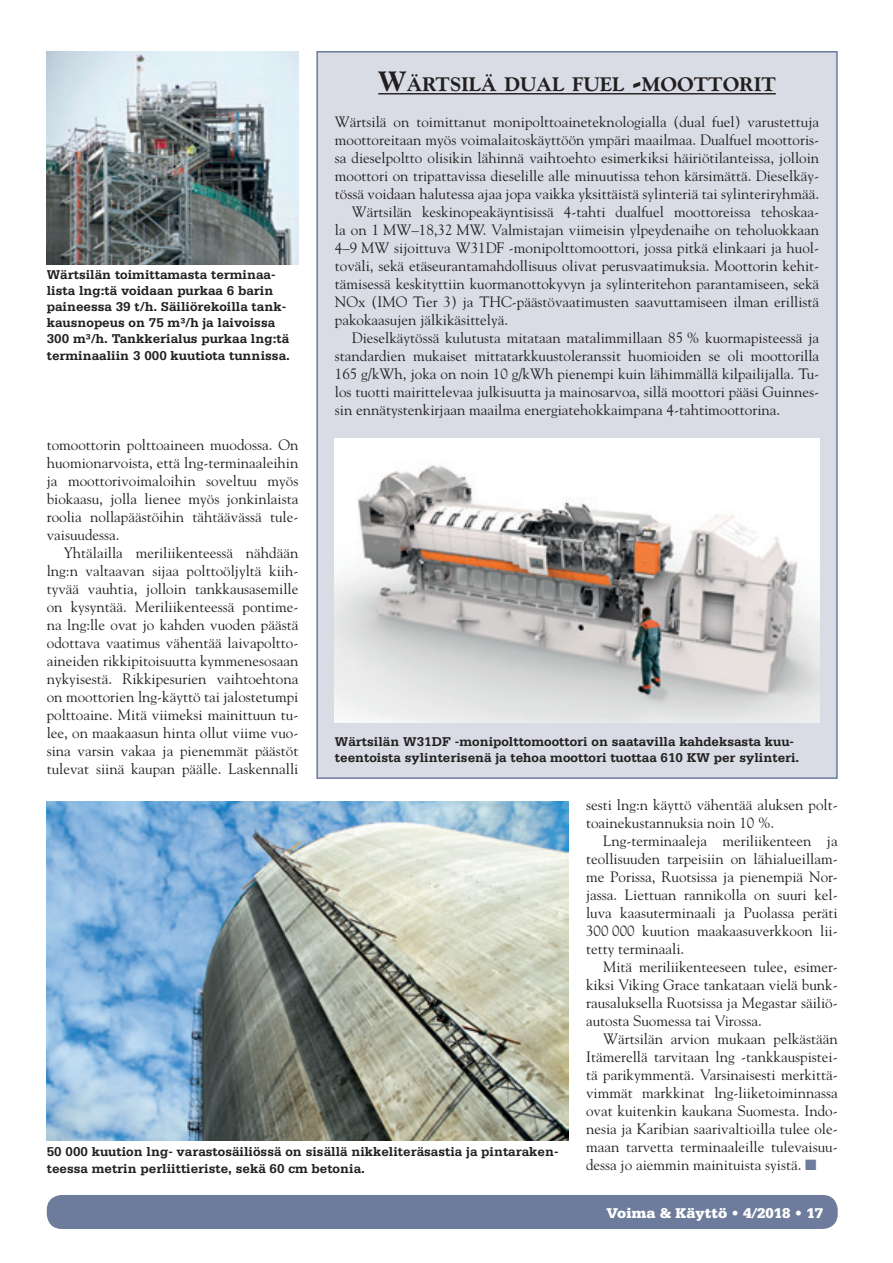
<style>
.page{position:relative;width:893px;height:1263px;background:#fff}
.page>*{position:absolute;margin:0;border:0;box-sizing:border-box;transform-origin:0 0}
.t1{font:800 19.95px "Goudy";color:#231f20}
.t2{font:15px/18px "Goudy";color:#231f20;text-align:justify}
.t3{font:900 15px "Serifa";color:#fff}
.t4{font:700 13.5px/16.2px "Serifa";color:#231f20}
.s1{font-size:28.5px}
.s2{color:#6d7b9c}
</style>
<div class="page">
<div style="left:47px;top:1195px;width:791px;height:34px;background:#6d7b9c;border-radius:15px"></div>
<div style="left:317px;top:52px;width:520px;height:726px;background:#d9dce5"></div>
<hr style="left:378px;top:93px;width:398px;height:1px;background:#231f20">
<img style="left:47px;top:801px;width:521px;height:339px">
<img style="left:47px;top:51px;width:251px;height:213px">
<img style="left:335px;top:439px;width:484px;height:284px">
<p class="t4" style="left:47px;top:266px;width:245px">Wärtsilän toimittamasta terminaa&shy;lista lng:tä voidaan purkaa 6 barin paineessa 39 t/h. Säiliörekoilla tank&shy;kausnopeus on 75 m³/h ja laivoissa 300 m³/h. Tankkerialus purkaa lng:tä terminaaliin 3 000 kuutiota tunnissa.</p>
<p class="t2" style="left:47px;top:435px;width:253px">tomoottorin polttoaineen muodossa. On huomionarvoista, että lng-terminaaleihin ja moottorivoimaloihin soveltuu myös biokaasu, jolla lienee myös jonkinlaista roolia nollapäästöihin tähtäävässä tule&shy;vaisuudessa.</p>
<p class="t2" style="left:47px;top:543px;width:253px;text-indent:17px">Yhtälailla meriliikenteessä nähdään lng:n valtaavan sijaa polttoöljyltä kiih&shy;tyvää vauhtia, jolloin tankkausasemille on kysyntää. Meriliikenteessä pontime&shy;na lng:lle ovat jo kahden vuoden päästä odottava vaatimus vähentää laivapoltto&shy;aineiden rikkipitoisuutta kymmenesosaan nykyisestä. Rikkipesurien vaihtoehtona on moottorien lng-käyttö tai jalostetumpi polttoaine. Mitä viimeksi mainittuun tu&shy;lee, on maakaasun hinta ollut viime vuo&shy;sina varsin vakaa ja pienemmät päästöt tulevat siinä kaupan päälle. Laskennalli</p>
<h1 class="t1" style="left:378px;top:72px;width:399px"><span class="s1">W</span>ÄRTSILÄ DUAL FUEL <span class="s1">-</span>MOOTTORIT</h1>
<p class="t2" style="left:335px;top:112px;width:486px">Wärtsilä on toimittanut monipolttoaineteknologialla (dual fuel) varustettuja</p>
<p class="t2" style="left:335px;top:130px;width:486px">moottoreitaan myös voimalaitoskäyttöön ympäri maailmaa. Dualfuel moottoris-</p>
<p class="t2" style="left:335px;top:148px;width:486px">sa dieselpoltto olisikin lähinnä vaihtoehto esimerkiksi häiriötilanteissa, jolloin</p>
<p class="t2" style="left:335px;top:166px;width:486px">moottori on tripattavissa dieselille alle minuutissa tehon kärsimättä. Dieselkäy-</p>
<p class="t2" style="left:335px;top:184px;width:486px">tössä voidaan halutessa ajaa jopa vaikka yksittäistä sylinteriä tai sylinteriryhmää.</p>
<p class="t2" style="left:352px;top:202px;width:469px">Wärtsilän keskinopeakäyntisissä 4-tahti dualfuel moottoreissa tehoskaa-</p>
<p class="t2" style="left:335px;top:220px;width:486px">la on 1 MW–18,32 MW. Valmistajan viimeisin ylpeydenaihe on teholuokkaan</p>
<p class="t2" style="left:335px;top:238px;width:486px">4–9 MW sijoittuva W31DF -monipolttomoottori, jossa pitkä elinkaari ja huol-</p>
<p class="t2" style="left:335px;top:256px;width:486px">toväli, sekä etäseurantamahdollisuus olivat perusvaatimuksia. Moottorin kehit-</p>
<p class="t2" style="left:335px;top:274px;width:486px">tämisessä keskityttiin kuormanottokyvyn ja sylinteritehon parantamiseen, sekä</p>
<p class="t2" style="left:335px;top:292px;width:486px">NOx (IMO Tier 3) ja THC-päästövaatimusten saavuttamiseen ilman erillistä</p>
<p class="t2" style="left:335px;top:310px;width:175px">pakokaasujen jälkikäsittelyä.</p>
<p class="t2" style="left:352px;top:328px;width:469px">Dieselkäytössä kulutusta mitataan matalimmillaan 85 % kuormapisteessä ja</p>
<p class="t2" style="left:335px;top:346px;width:486px">standardien mukaiset mittatarkkuustoleranssit huomioiden se oli moottorilla</p>
<p class="t2" style="left:335px;top:364px;width:486px">165 g/kWh, joka on noin 10 g/kWh pienempi kuin lähimmällä kilpailijalla. Tu-</p>
<p class="t2" style="left:335px;top:382px;width:486px">los tuotti mairittelevaa julkisuutta ja mainosarvoa, sillä moottori pääsi Guinnes-</p>
<p class="t2" style="left:335px;top:400px;width:447px">sin ennätystenkirjaan maailma energiatehokkaimpana 4-tahtimoottorina.</p>
<p class="t4" style="left:335px;top:733px;width:466px">Wärtsilän W31DF -monipolttomoottori on saatavilla kahdeksasta kuu&shy;teentoista sylinterisenä ja tehoa moottori tuottaa 610 KW per sylinteri.</p>
<p class="t4" style="left:47px;top:1144px;width:513px">50 000 kuution lng- varastosäiliössä on sisällä nikkeliteräsastia ja pintaraken&shy;teessa metrin perliittieriste, sekä 60 cm betonia.</p>
<p class="t2" style="left:586px;top:795px;width:253px">sesti lng:n käyttö vähentää aluksen polt&shy;toainekustannuksia noin 10 %.</p>
<p class="t2" style="left:586px;top:831px;width:253px;text-indent:17px">Lng-terminaaleja meriliikenteen ja teollisuuden tarpeisiin on lähialueillam&shy;me Porissa, Ruotsissa ja pienempiä Nor&shy;jassa. Liettuan rannikolla on suuri kel&shy;luva kaasuterminaali ja Puolassa peräti 300 000 kuution maakaasuverkkoon lii&shy;tetty terminaali.</p>
<p class="t2" style="left:586px;top:957px;width:253px;text-indent:17px">Mitä meriliikenteeseen tulee, esimer&shy;kiksi Viking Grace tankataan vielä bunk&shy;rausaluksella Ruotsissa ja Megastar säiliö&shy;autosta Suomessa tai Virossa.</p>
<p class="t2" style="left:586px;top:1029px;width:253px;text-indent:17px">Wärtsilän arvion mukaan pelkästään Itämerellä tarvitaan lng -tankkauspistei&shy;tä parikymmentä. Varsinaisesti merkittä&shy;vimmät markkinat lng-liiketoiminnassa ovat kuitenkin kaukana Suomesta. Indo&shy;nesia ja Karibian saarivaltioilla tulee ole&shy;maan tarvetta terminaaleille tulevaisuu&shy;dessa jo aiemmin mainituista syistä. <span class="s2">■</span></p>
<p class="t3" style="left:607px;top:1204px;width:218px">Voima &amp; Käyttö • 4/2018 • 17</p>
</div>
